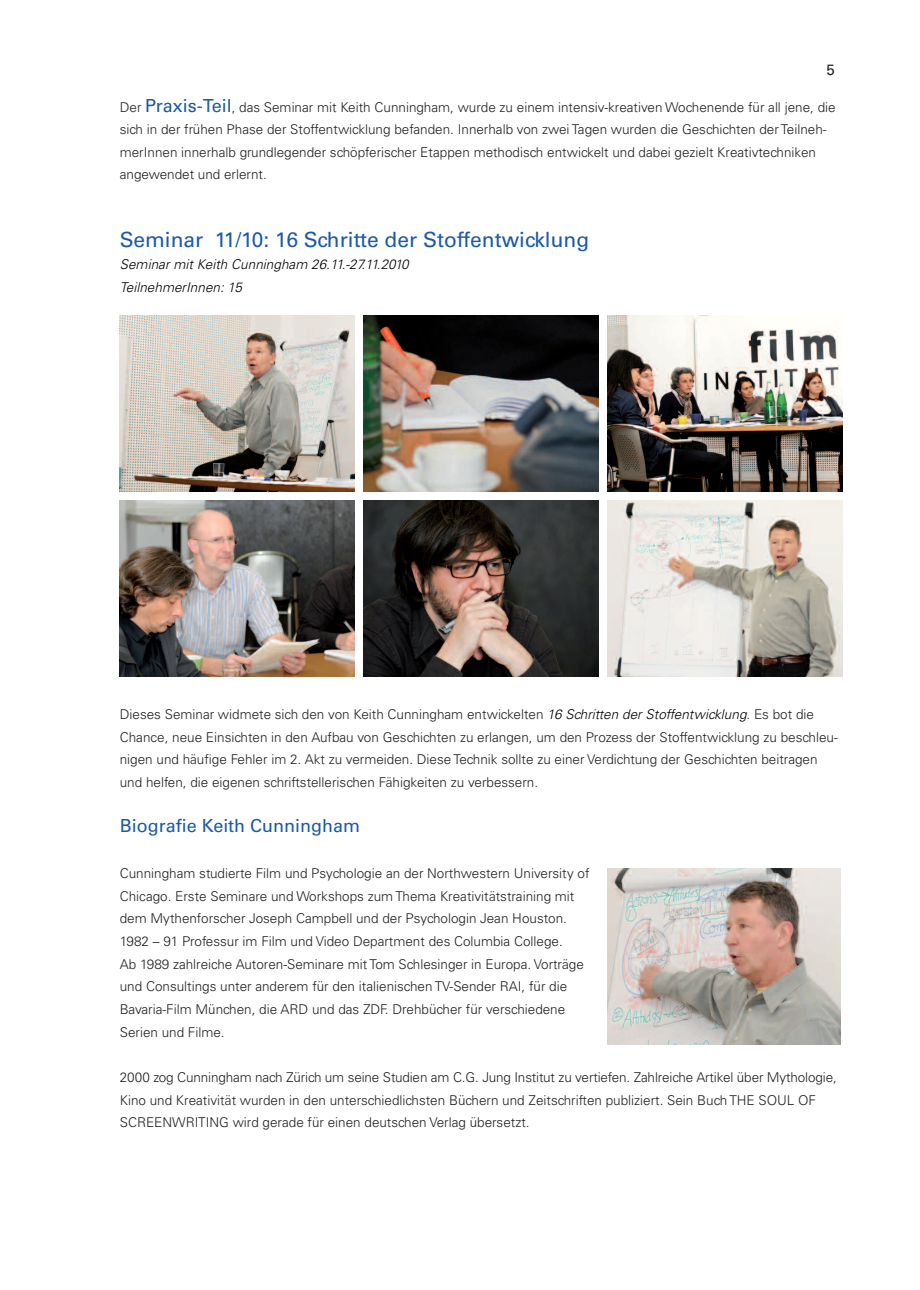
<style>
.page{position:relative;width:920px;height:1290px;background:#fff}
.page>*{position:absolute;margin:0;border:0;box-sizing:border-box;transform-origin:0 0}
.t1{font:500 21px "Univers CE";color:#1b5aa9}
.t2{font:500 18px "Univers CE";color:#1b5aa9}
.t3{font:500 15px "Univers CE";color:#231f20}
.t4{font:300 13.5px/22.5px "Univers CE";color:#231f20}
.t5{font:italic 300 13.5px/22.5px "Univers CE";letter-spacing:.005em;color:#000}
.s1{font-weight:500;font-size:18px;color:#1b5aa9}
.s2{font-style:italic;color:#000}
</style>
<div class="page">
<img style="left:608px;top:316px;width:235px;height:176px">
<img style="left:364px;top:316px;width:235px;height:176px">
<img style="left:120px;top:316px;width:235px;height:176px">
<img style="left:608px;top:500px;width:235px;height:176px">
<img style="left:364px;top:500px;width:235px;height:176px">
<img style="left:120px;top:500px;width:235px;height:176px">
<img style="left:608px;top:868px;width:233px;height:176px">
<p class="t3" style="left:826px;top:61px;width:10px">5</p>
<p class="t4" style="left:120px;top:96px;width:717px">Der <span class="s1">Praxis-Teil</span>, das Seminar mit Keith Cunningham, wurde zu einem intensiv-kreativen Wochenende für all jene, die sich in der frühen Phase der Stoffentwicklung befanden. Innerhalb von zwei Tagen wurden die Geschichten der Teilneh&shy;merInnen innerhalb grundlegender schöpferischer Etappen methodisch entwickelt und dabei gezielt Kreativtechniken angewendet und erlernt.</p>
<h1 class="t1" style="left:120px;top:227px;width:471px">Seminar 11/10: 16 Schritte der Stoffentwicklung</h1>
<p class="t5" style="left:120px;top:253px;width:290px">Seminar mit Keith Cunningham 26.11.-27.11.2010<br>TeilnehmerInnen: 15</p>
<p class="t4" style="left:120px;top:703px;width:719px">Dieses Seminar widmete sich den von Keith Cunningham entwickelten <span class="s2">16 Schritten der Stoffentwicklung</span>. Es bot die Chance, neue Einsichten in den Aufbau von Geschichten zu erlangen, um den Prozess der Stoffentwicklung zu beschleu&shy;nigen und häufige Fehler im 2. Akt zu vermeiden. Diese Technik sollte zu einer Verdichtung der Geschichten beitragen und helfen, die eigenen schriftstellerischen Fähigkeiten zu verbessern.</p>
<h2 class="t2" style="left:120px;top:815px;width:242px">Biografie Keith Cunningham</h2>
<p class="t4" style="left:120px;top:862px;width:471px">Cunningham studierte Film und Psychologie an der Northwestern University of Chicago. Erste Seminare und Workshops zum Thema Kreativitätstraining mit dem Mythenforscher Joseph Campbell und der Psychologin Jean Houston.<br>1982 – 91 Professur im Film und Video Department des Columbia College.<br>Ab 1989 zahlreiche Autoren-Seminare mit Tom Schlesinger in Europa. Vorträge und Consultings unter anderem für den italienischen TV-Sender RAI, für die Bavaria-Film München, die ARD und das ZDF. Drehbücher für verschiedene Serien und Filme.</p>
<p class="t4" style="left:120px;top:1066px;width:718px">2000 zog Cunningham nach Zürich um seine Studien am C.G. Jung Institut zu vertiefen. Zahlreiche Artikel über Mythologie,<br>Kino und Kreativität wurden in den unterschiedlichsten Büchern und Zeitschriften publiziert. Sein Buch THE SOUL OF<br>SCREENWRITING wird gerade für einen deutschen Verlag übersetzt.</p>
</div>
